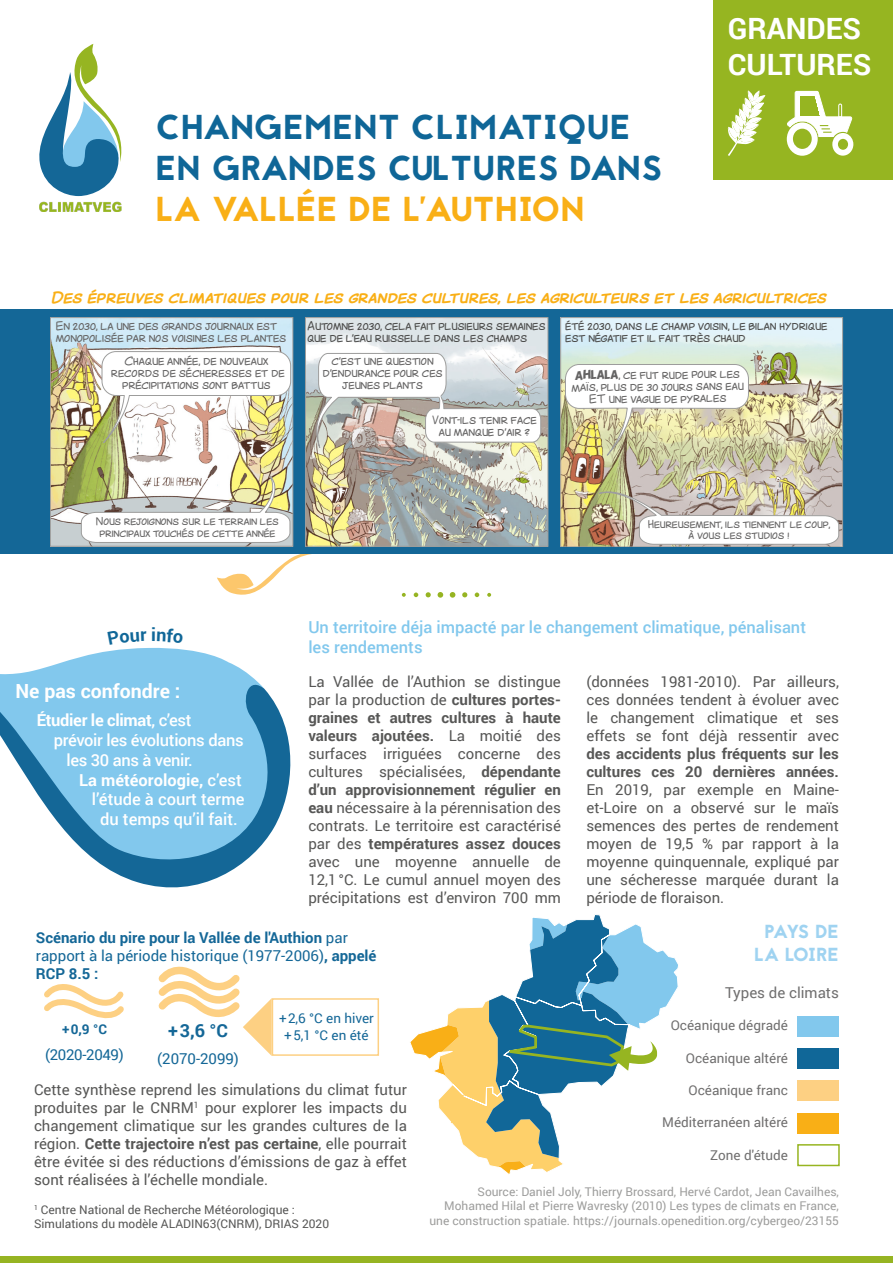
<style>
.page{position:relative;width:893px;height:1263px;background:#fff}
.page>*{position:absolute;margin:0;border:0;box-sizing:border-box;transform-origin:0 0}
.t1{font:34.5px/41.4px "Jaapokki";letter-spacing:.01em;color:#0f6697}
.t2{font:34.5px "Jaapokki";letter-spacing:-.01em;color:#f9af16}
.t3{font:700 29.4px/35.2px "Roboto";color:#fff}
.minititre{font:700 19.5px "Roboto";color:#fff}
.corps_texte{font:18.9px/22.6px "Jaapokki";letter-spacing:-.03em;color:#9fd3f1;text-align:center}
.corps_texte-2{font:700 18px "Roboto";color:#146797}
.t4{font:700 18px "Roboto";color:#106798}
.corps_texte-3{font:500 16.5px/19.8px "Roboto";color:#82c8ed}
.corps_texte-4{font:700 16.5px "Roboto";letter-spacing:-.01em;color:#fff}
.corps_texte-5{font:500 16.5px "Roboto";color:#fff}
.pour_info{font:500 16.5px "Roboto";letter-spacing:-.02em;color:#fff}
.corps_texte-6{font:500 16.5px "Roboto";letter-spacing:-.02em;color:#fff}
.corps_texte-7{font:15px/18px "Roboto";color:#575756;text-align:justify}
.corps_texte-8{font:700 15px/18px "Roboto";color:#146797}
.corps_texte-9{font:15px "Roboto";letter-spacing:-.01em;color:#146797}
.t5{font:15px "Roboto";color:#706f6f}
.corps_texte-10{font:700 13.5px "Canted Comic";color:#f9af16}
.t6{font:13.5px "Roboto";color:#706f6f}
.corps_texte-11{font:13.5px "Roboto";color:#146797}
.corps_texte-12{font:700 13.5px "Roboto";color:#146797}
.t7{font:12px/14.4px "Roboto";color:#9d9d9c;text-align:right}
.greph{font:12px "Roboto";color:#575756}
.t8{font:10.05px/12px "Canted Comic";color:#646363;text-align:center}
.t9{font:10.05px/12px "Canted Comic";color:#4a4a49}
.t10{font:10.05px/12px "Canted Comic";color:#646363;text-align:center;scale:.87 1}
.t11{font:9.3px/11.1px "Canted Comic";color:#646363;text-align:center}
.s1{font-family:"BD Cartoon Shout"}
.s2{font-weight:500}
.s3{font-weight:700}
.s4{font-weight:400}
</style>
<div class="page">
<div style="left:0;top:1256px;width:893px;height:7px;background:#96b422"></div>
<div style="left:713px;top:0;width:180px;height:180px;background:#96b521"></div>
<svg style="left:64px;top:647px;width:164px;height:15px;fill:#82c8ed"></svg>
<svg style="left:0;top:662px;width:291px;height:226px;fill:#82c8ed"></svg>
<svg style="left:217px;top:554px;width:95px;height:41px"></svg>
<div style="left:798px;top:1016px;width:41px;height:21px;background:#82c8ed"></div>
<div style="left:798px;top:1048px;width:41px;height:21px;background:#106798"></div>
<div style="left:798px;top:1081px;width:41px;height:20px;background:#fdd083"></div>
<div style="left:798px;top:1113px;width:41px;height:20px;background:#f9af16"></div>
<div style="left:797px;top:1144px;width:43px;height:22px;border:2px solid #97b521"></div>
<img style="left:39px;top:201px;width:82px;height:10px">
<div style="left:0;top:310px;width:893px;height:244px;background:#146797"></div>
<svg style="left:402px;top:593px;width:4px;height:4px"></svg>
<svg style="left:487px;top:593px;width:4px;height:4px"></svg>
<svg style="left:450px;top:592px;width:5px;height:6px"></svg>
<svg style="left:462px;top:592px;width:5px;height:5px"></svg>
<svg style="left:426px;top:592px;width:5px;height:5px"></svg>
<svg style="left:414px;top:592px;width:4px;height:5px"></svg>
<svg style="left:475px;top:592px;width:4px;height:5px"></svg>
<svg style="left:438px;top:592px;width:5px;height:6px"></svg>
<svg style="left:39px;top:44px;width:83px;height:152px"></svg>
<svg style="left:787px;top:91px;width:66px;height:65px"></svg>
<svg style="left:728px;top:90px;width:37px;height:66px"></svg>
<img style="left:52px;top:319px;width:239px;height:225px">
<div style="left:50px;top:317px;width:243px;height:229px;border:1px solid #9d9d9c"></div>
<img style="left:79px;top:351px;width:212px;height:192px">
<img style="left:307px;top:319px;width:239px;height:225px">
<div style="left:305px;top:317px;width:243px;height:229px;border:1px solid #9d9d9c"></div>
<svg style="left:309px;top:353px;width:232px;height:125px;background:#d5d3cc"></svg>
<img style="left:562px;top:319px;width:279px;height:225px">
<div style="left:560px;top:317px;width:283px;height:229px;border:1px solid #9d9d9c"></div>
<img style="left:565px;top:364px;width:274px;height:181px">
<div style="left:272px;top:998px;width:107px;height:58px;border:2px solid #fdd083"></div>
<svg style="left:44px;top:984px;width:80px;height:35px"></svg>
<svg style="left:158px;top:966px;width:114px;height:90px"></svg>
<svg style="left:410px;top:914px;width:268px;height:260px"></svg>
<p class="t1" style="left:155px;top:107px;width:508px">CHANGEMENT CLIMATIQUE<br>EN GRANDES CULTURES DANS</p>
<p class="t2" style="left:155px;top:185px;width:431px">LA VALLÉE DE L'AUTHION</p>
<p class="t3" style="left:728px;top:10px;width:145px">GRANDES<br>CULTURES</p>
<p class="corps_texte-10" style="left:50px;top:287px;width:778px">Des épreuves climatiques pour les grandes cultures, les agriculteurs et les agricultrices</p>
<p class="t8" style="left:56px;top:319px;width:232px;text-align:left">En 2030, la une des grands journaux est monopolisée par nos voisines les plantes</p>
<p class="t8" style="left:111px;top:354px;width:175px">Chaque année, de nouveaux records de sécheresses et de précipitations sont battus</p>
<p class="t9" style="left:307px;top:319px;width:240px">Automne 2030, cela fait plusieurs semaines que de l’eau ruisselle dans les champs</p>
<p class="t8" style="left:322px;top:354px;width:122px">c’est une question d’endurance pour ces jeunes plants</p>
<p class="t10" style="left:432px;top:413px;width:121px">Vont-ils tenir face au manque d’air ?</p>
<p class="t9" style="left:565px;top:319px;width:264px">été 2030, dans le champ voisin, le bilan hydrique est négatif et il fait très chaud</p>
<p class="t8" style="left:572px;top:368px;width:174px"><span class="s1">AHLALA</span>, ce fut rude pour les maïs, plus de 30 jours sans eau<br>ET une vague de pyrales</p>
<p class="t11" style="left:96px;top:515px;width:184px">Nous rejoignons sur le terrain les principaux touchés de cette année</p>
<p class="t11" style="left:648px;top:518px;width:184px">Heureusement, ils tiennent le coup, à vous les studios !</p>
<p class="t4" style="left:151px;top:622px;width:6px">i</p>
<p class="minititre" style="left:15px;top:677px;width:166px">Ne pas confondre :</p>
<p class="corps_texte-4" style="left:37px;top:709px;width:156px">Étudier le climat<span class="s2">, c’est</span></p>
<p class="pour_info" style="left:54px;top:728px;width:191px">prévoir les évolutions dans</p>
<p class="corps_texte-6" style="left:66px;top:748px;width:128px">les 30 ans à venir.</p>
<p class="corps_texte-4" style="left:79px;top:768px;width:164px">La météorologie, <span class="s2">c’est</span></p>
<p class="corps_texte-5" style="left:92px;top:788px;width:154px">l’étude à court terme</p>
<p class="corps_texte-5" style="left:100px;top:808px;width:139px">du temps qu’il fait.</p>
<p class="corps_texte-3" style="left:308px;top:617px;width:499px">Un territoire déja impacté par le changement climatique, pénalisant les rendements</p>
<p class="corps_texte-7" style="left:308px;top:672px;width:254px">La Vallée de l’Authion se distingue par la production de <span class="s3">cultures portes&shy;graines et autres cultures à haute valeurs ajoutées.</span> La moitié des surfaces irriguées concerne des cultures spécialisées, <span class="s3">dépendante d’un approvisionnement régulier en eau</span> nécessaire à la pérennisation des contrats. Le territoire est caractérisé par des <span class="s3">températures assez douces </span>avec une moyenne annuelle de 12,1°C. Le cumul annuel moyen des précipitations est d’environ 700 mm</p>
<p class="corps_texte-7" style="left:586px;top:672px;width:254px">(données 1981-2010). Par ailleurs, ces données tendent à évoluer avec le changement climatique et ses effets se font déjà ressentir avec <span class="s3">des accidents plus fréquents sur les cultures ces 20 dernières années.<br></span>En 2019, par exemple en Maine&shy;et-Loire on a observé sur le maïs semences des pertes de rendement moyen de 19,5 % par rapport à la moyenne quinquennale, expliqué par une sécheresse marquée durant la période de floraison.</p>
<p class="corps_texte-8" style="left:36px;top:928px;width:342px">Scénario du pire pour la Vallée de l'Authion <span class="s4">par rapport à la période historique (1977-2006)</span>, appelé<br>RCP 8.5 :</p>
<p class="corps_texte-12" style="left:62px;top:1019px;width:46px">+ 0,9 °C</p>
<p class="corps_texte-9" style="left:45px;top:1044px;width:80px">(2020-2049)</p>
<p class="corps_texte-2" style="left:168px;top:1018px;width:61px">+ 3,6 °C</p>
<p class="corps_texte-9" style="left:157px;top:1048px;width:83px">(2070-2099)</p>
<p class="corps_texte-11" style="left:279px;top:1009px;width:96px">+ 2,6 °C en hiver</p>
<p class="corps_texte-11" style="left:284px;top:1025px;width:86px">+ 5,1 °C en été</p>
<p class="corps_texte-7" style="left:34px;top:1080px;width:374px">Cette synthèse reprend les simulations du climat futur produites par le CNRM<sup>1</sup> pour explorer les impacts du changement climatique sur les grandes cultures de la région. <span class="s3">Cette trajectoire n’est pas certaine</span>, elle pourrait être évitée si des réductions d’émissions de gaz à effet sont réalisées à l’échelle mondiale.</p>
<p class="greph" style="left:34px;top:1201px;width:262px"><sup>1</sup> Centre National de Recherche Météorologique :</p>
<p class="greph" style="left:34px;top:1215px;width:297px">Simulations du modèle ALADIN63(CNRM), DRIAS 2020</p>
<p class="corps_texte" style="left:754px;top:921px;width:86px">PAYS DE<br>LA LOIRE</p>
<p class="t5" style="left:725px;top:982px;width:115px">Types de climats</p>
<p class="t6" style="left:671px;top:1016px;width:119px">Océanique dégradé</p>
<p class="t6" style="left:686px;top:1048px;width:104px">Océanique altéré</p>
<p class="t6" style="left:688px;top:1081px;width:101px">Océanique franc</p>
<p class="t6" style="left:662px;top:1113px;width:127px">Méditerranéen altéré</p>
<p class="t6" style="left:710px;top:1145px;width:79px">Zone d'étude</p>
<p class="t7" style="left:429px;top:1184px;width:411px">Source: Daniel Joly, Thierry Brossard, Hervé Cardot, Jean Cavailhes,<br>Mohamed Hilal et Pierre Wavresky (2010) Les types de climats en France, une construction spatiale. https://journals.openedition.org/cybergeo/23155</p>
</div>
